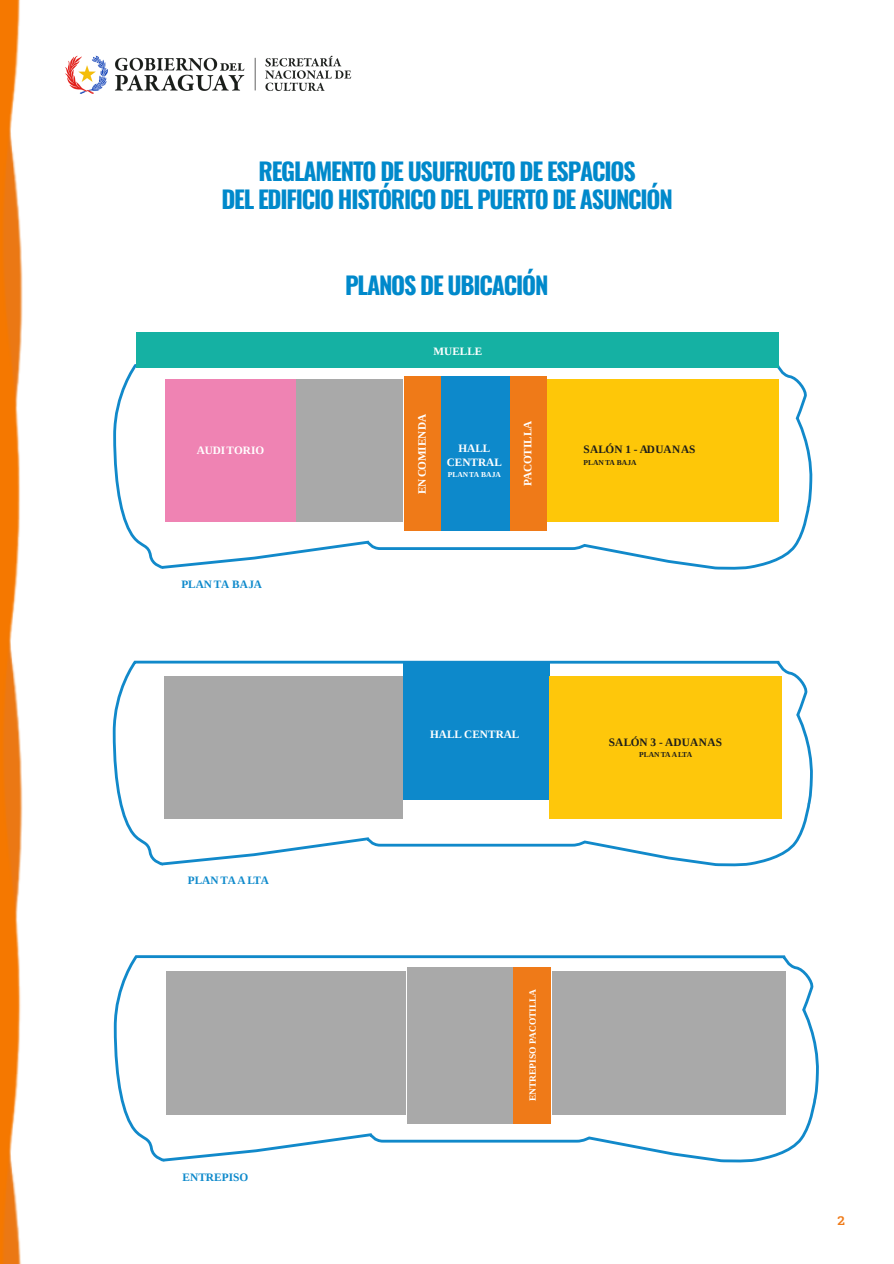
<style>
.page{position:relative;width:894px;height:1264px;background:#fff}
.page>*{position:absolute;margin:0;border:0;box-sizing:border-box;transform-origin:0 0}
.t1{font:700 24px/28.2px "Oswald";letter-spacing:-.05em;color:#0089cb;text-align:center}
.t2{font:600 15px "Adelle";color:#ef7a18}
.t3{font:700 11.4px "Liberation Serif";color:#0d89cb}
.t4{font:700 11.25px/13.5px "Liberation Serif";color:#fff;text-align:center}
.t5{font:700 11.25px "Liberation Serif";letter-spacing:.02em;color:#1d1d1b}
.t6{font:700 11.25px "Liberation Serif";color:#0d89cb}
.t7{font:700 9.45px "Liberation Serif";color:#fff}
.t8{font:700 7.5px "Liberation Serif";color:#1d1d1b}
.t9{font:700 7.5px "Liberation Serif";color:#fff}
</style>
<div class="page">
<img style="left:128px;top:55px;width:224px;height:36px">
<svg style="left:128px;top:363px;width:683px;height:207px"></svg>
<div style="left:295px;top:380px;width:108px;height:142px;background:#a9a9a9"></div>
<div style="left:547px;top:380px;width:232px;height:142px;background:#fec708"></div>
<div style="left:136px;top:332px;width:642px;height:35px;background:#15b1a3"></div>
<div style="left:165px;top:380px;width:130px;height:142px;background:#ef83b3"></div>
<div style="left:404px;top:376px;width:142px;height:155px;background:#0d89cb"></div>
<div style="left:404px;top:376px;width:37px;height:155px;background:#ef7a18"></div>
<div style="left:509px;top:376px;width:37px;height:155px;background:#ef7a18"></div>
<svg style="left:128px;top:660px;width:684px;height:207px"></svg>
<div style="left:403px;top:662px;width:146px;height:137px;background:#0d89cb"></div>
<div style="left:549px;top:676px;width:232px;height:142px;background:#fec70b"></div>
<div style="left:165px;top:676px;width:238px;height:142px;background:#a8a8a8"></div>
<svg style="left:128px;top:955px;width:690px;height:208px"></svg>
<div style="left:297px;top:971px;width:109px;height:143px;background:#a9a9a9"></div>
<div style="left:551px;top:971px;width:234px;height:143px;background:#a9a9a9"></div>
<div style="left:166px;top:971px;width:131px;height:143px;background:#a9a9a9"></div>
<div style="left:407px;top:967px;width:144px;height:156px;background:#a9a9a9"></div>
<div style="left:513px;top:967px;width:38px;height:156px;background:#ef7a18"></div>
<img style="left:0;top:0;width:128px;height:1263px">
<p class="t1" style="left:221px;top:156px;width:453px">REGLAMENTO DE USUFRUCTO DE ESPACIOS<br>DEL EDIFICIO HISTÓRICO DEL PUERTO DE ASUNCIÓN</p>
<p class="t1" style="left:345px;top:270px;width:205px">PLANOS DE UBICACIÓN</p>
<p class="t4" style="left:433px;top:344px;width:50px">MUELLE</p>
<p class="t4" style="left:415px;top:494px;width:82px;rotate:-90deg">ENCOMIENDA</p>
<p class="t4" style="left:521px;top:486px;width:67px;rotate:-90deg">PACOTILLA</p>
<p class="t4" style="left:197px;top:443px;width:69px">AUDITORIO</p>
<p class="t5" style="left:583px;top:443px;width:113px">SALÓN 1 - ADUANAS</p>
<p class="t8" style="left:583px;top:458px;width:54px">PLANTA BAJA</p>
<p class="t4" style="left:446px;top:441px;width:56px">HALL<br>CENTRAL</p>
<p class="t9" style="left:447px;top:470px;width:54px">PLANTA BAJA</p>
<p class="t6" style="left:181px;top:578px;width:82px">PLAN TA BAJA</p>
<p class="t6" style="left:188px;top:873px;width:82px">PLAN TAA LTA</p>
<p class="t3" style="left:182px;top:1170px;width:67px">ENTREPISO</p>
<p class="t4" style="left:430px;top:727px;width:91px">HALL CENTRAL</p>
<p class="t5" style="left:608px;top:736px;width:115px">SALÓN 3 - ADUANAS</p>
<p class="t8" style="left:639px;top:750px;width:55px">PLANTAALTA</p>
<p class="t7" style="left:527px;top:1101px;width:114px;rotate:-90deg">ENTREPISO PACOTILLA</p>
<p class="t2" style="left:837px;top:1212px;width:9px">2</p>
</div>
